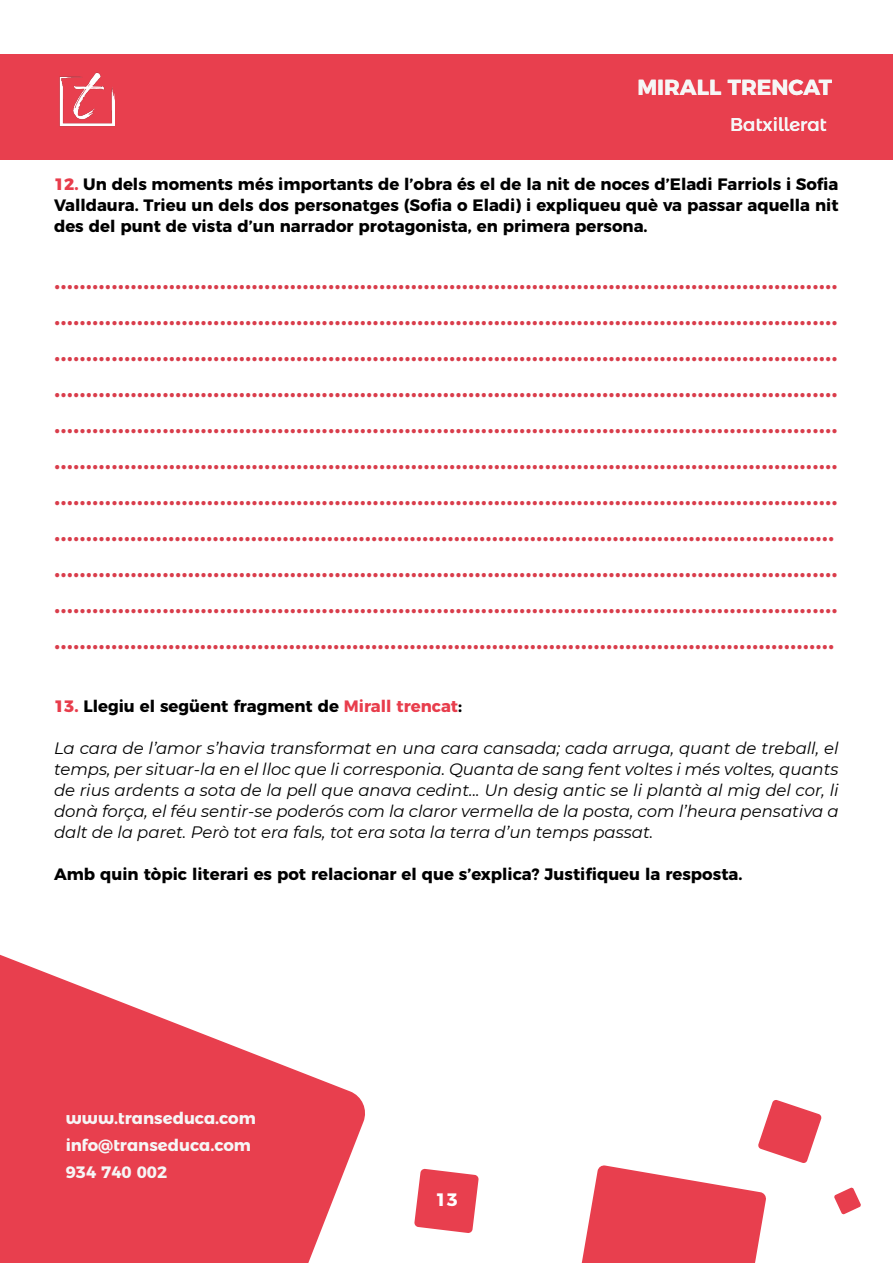
<style>
.page{position:relative;width:893px;height:1263px;background:#fff}
.page>*{position:absolute;margin:0;border:0;box-sizing:border-box;transform-origin:0 0}
.t1{font:600 27px/36px "Montserrat";color:#d93d4b}
.t2{font:700 21.75px "Montserrat";color:#f6f6f6}
.t3{font:18.45px "Montserrat Alternates";color:#f6f6f6}
.t4{font:700 18px "Montserrat";color:#fff}
.t5{font:italic 16.5px/21px "Montserrat";color:#000;text-align:justify}
.t6{font:700 16.5px/21px "Montserrat";color:#000;text-align:justify}
.t7{font:700 16.5px/27px "Montserrat Alternates";color:#f6f6f6}
.s1{font-weight:800;color:#e83d4c}
.s2{color:#e83d4c}
</style>
<div class="page">
<div style="left:0;top:54px;width:893px;height:105px;background:#e83f4e"></div>
<svg style="left:0;top:954px;width:365px;height:309px;fill:#e83f4e"></svg>
<svg style="left:414px;top:1169px;width:65px;height:64px"></svg>
<svg style="left:581px;top:1100px;width:241px;height:163px"></svg>
<svg style="left:834px;top:1187px;width:27px;height:27px"></svg>
<img style="left:60px;top:72px;width:54px;height:55px">
<p class="t2" style="left:637px;top:70px;width:196px">MIRALL TRENCAT</p>
<p class="t3" style="left:730px;top:110px;width:98px">Batxillerat</p>
<p class="t6" style="left:54px;top:173px;width:786px"><span class="s1">12.</span> Un dels moments més importants de l’obra és el de la nit de noces d’Eladi Farriols i Sofia Valldaura. Trieu un dels dos personatges (Sofia o Eladi) i expliqueu què va passar aquella nit des del punt de vista d’un narrador protagonista, en primera persona.</p>
<p class="t1" style="left:54px;top:260px;width:785px">........................................................................................................................... ........................................................................................................................... ........................................................................................................................... ........................................................................................................................... ........................................................................................................................... ........................................................................................................................... ........................................................................................................................... ........................................................................................................................... ........................................................................................................................... ........................................................................................................................... ...........................................................................................................................</p>
<p class="t6" style="left:54px;top:695px;width:410px"><span class="s1">13.</span> Llegiu el següent fragment de <span class="s2">Mirall trencat</span>:</p>
<p class="t5" style="left:54px;top:737px;width:786px">La cara de l’amor s’havia transformat en una cara cansada; cada arruga, quant de treball, el temps, per situar-la en el lloc que li corresponia. Quanta de sang fent voltes i més voltes, quants de rius ardents a sota de la pell que anava cedint... Un desig antic se li plantà al mig del cor, li donà força, el féu sentir-se poderós com la claror vermella de la posta, com l’heura pensativa a dalt de la paret. Però tot era fals, tot era sota la terra d’un temps passat.</p>
<p class="t6" style="left:54px;top:863px;width:690px">Amb quin tòpic literari es pot relacionar el que s’explica? Justifiqueu la resposta.</p>
<p class="t7" style="left:66px;top:1103px;width:192px">www.transeduca.com info@transeduca.com<br>934 740 002</p>
<p class="t4" style="left:436px;top:1184px;width:24px">13</p>
</div>
